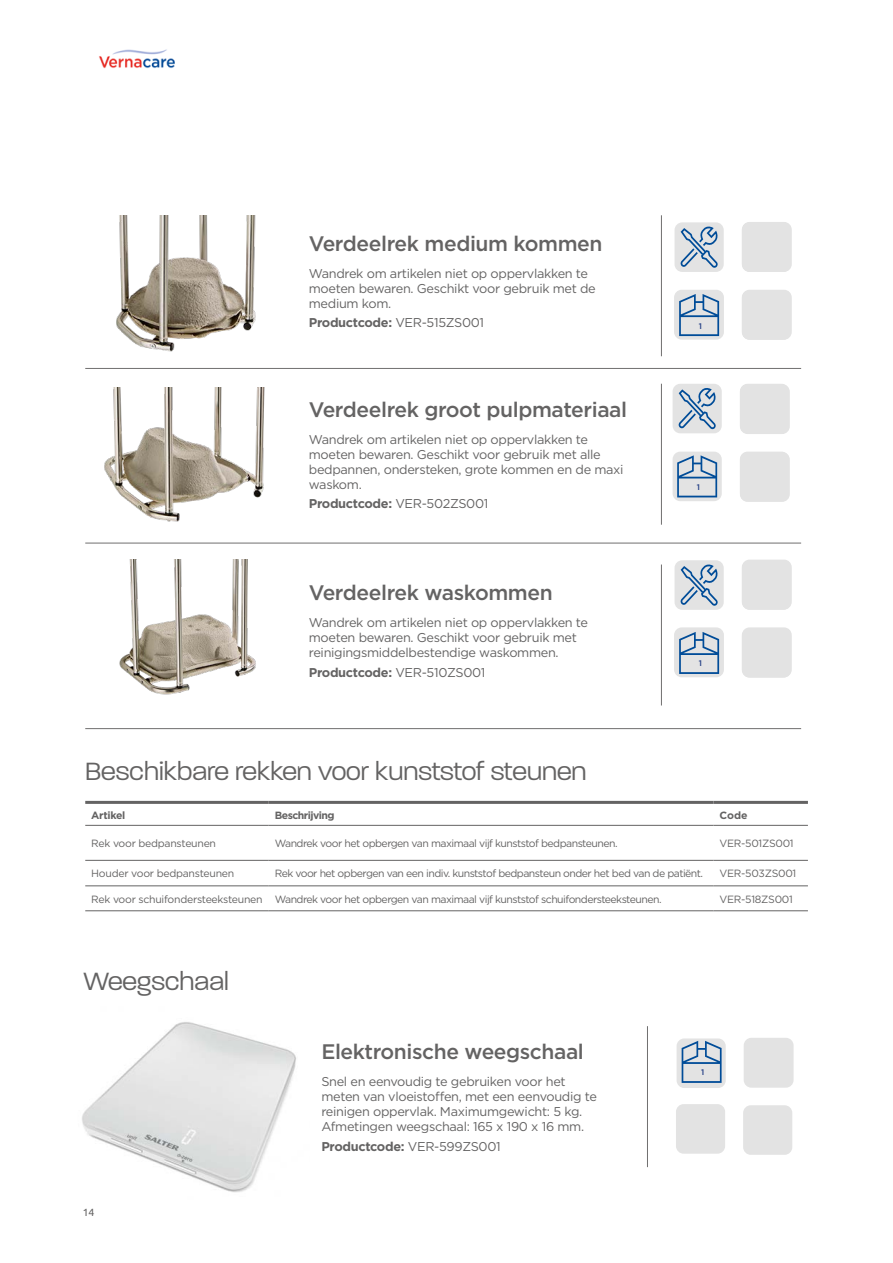
<style>
.page{position:relative;width:893px;height:1263px;background:#fff}
.page>*{position:absolute;margin:0;border:0;box-sizing:border-box;transform-origin:0 0}
.t1{font:300 27px "Paralucent";color:#646363}
.t2{font:500 21px "Gotham";letter-spacing:-.02em;color:#646363}
.t3{font:12.75px/15px "Gotham";letter-spacing:-.025em;color:#646363}
.t4{font:700 12.75px "Gotham";letter-spacing:-.025em;color:#646363}
.t5{font:10.5px "Gotham";letter-spacing:-.05em;color:#646363}
.t6{font:10.5px "Gotham";letter-spacing:-.025em;color:#646363}
.t7{font:700 10.5px "Gotham";letter-spacing:-.05em;color:#646363}
.t8{font:700 10.5px "Gotham";letter-spacing:-.025em;color:#646363}
.t9{font:10.5px "Ubuntu";color:#646363}
.t10{font:500 8.1px "Gotham";color:#1f3b83}
.s1{font-weight:400}
</style>
<div class="page">
<img style="left:99px;top:49px;width:75px;height:20px">
<hr style="left:85px;top:543px;width:716px;height:1px;background:#706f6f">
<hr style="left:661px;top:564px;width:1px;height:141px;background:#706f6f">
<img style="left:119px;top:559px;width:137px;height:136px">
<div style="left:674px;top:627px;width:50px;height:50px;background:#e3e3e3;border-radius:8px"></div>
<svg style="left:742px;top:627px;width:50px;height:50px"></svg>
<hr style="left:661px;top:215px;width:1px;height:141px;background:#706f6f">
<img style="left:116px;top:215px;width:140px;height:137px">
<div style="left:674px;top:290px;width:50px;height:50px;background:#e3e3e3;border-radius:8px"></div>
<div style="left:742px;top:222px;width:50px;height:50px;background:#eee;border-radius:8px"></div>
<svg style="left:742px;top:290px;width:50px;height:50px"></svg>
<hr style="left:85px;top:728px;width:716px;height:1px;background:#706f6f">
<div style="left:674px;top:222px;width:50px;height:50px;background:#e3e3e3;border-radius:8px"></div>
<div style="left:742px;top:222px;width:49px;height:50px;background:#e3e3e3;border-radius:8px"></div>
<div style="left:742px;top:290px;width:49px;height:50px;background:#e3e3e3;border-radius:8px"></div>
<div style="left:674px;top:560px;width:50px;height:50px;background:#e3e3e3;border-radius:8px"></div>
<div style="left:742px;top:560px;width:49px;height:50px;background:#e3e3e3;border-radius:8px"></div>
<div style="left:742px;top:628px;width:49px;height:50px;background:#e3e3e3;border-radius:8px"></div>
<svg style="left:679px;top:294px;width:40px;height:42px"></svg>
<svg style="left:679px;top:632px;width:40px;height:42px"></svg>
<hr style="left:661px;top:384px;width:1px;height:141px;background:#706f6f">
<img style="left:104px;top:387px;width:161px;height:135px">
<div style="left:740px;top:384px;width:50px;height:50px;background:#e3e3e3;border-radius:8px"></div>
<div style="left:740px;top:452px;width:50px;height:50px;background:#e3e3e3;border-radius:8px"></div>
<div style="left:673px;top:384px;width:49px;height:49px;background:#e3e3e3;border-radius:8px"></div>
<div style="left:673px;top:452px;width:49px;height:49px;background:#e3e3e3;border-radius:8px"></div>
<svg style="left:677px;top:455px;width:40px;height:42px"></svg>
<hr style="left:85px;top:368px;width:716px;height:1px;background:#706f6f">
<hr style="left:647px;top:1026px;width:1px;height:141px;background:#706f6f">
<div style="left:744px;top:1038px;width:50px;height:50px;background:#e3e3e3;border-radius:8px"></div>
<div style="left:677px;top:1038px;width:49px;height:50px;background:#e3e3e3;border-radius:8px"></div>
<div style="left:676px;top:1104px;width:49px;height:50px;background:#e3e3e3;border-radius:8px"></div>
<div style="left:743px;top:1105px;width:49px;height:50px;background:#e3e3e3;border-radius:8px"></div>
<img style="left:82px;top:1022px;width:214px;height:171px">
<svg style="left:682px;top:1041px;width:40px;height:42px"></svg>
<svg style="left:681px;top:564px;width:37px;height:42px"></svg>
<svg style="left:679px;top:388px;width:37px;height:41px"></svg>
<svg style="left:681px;top:226px;width:37px;height:42px"></svg>
<hr style="left:85px;top:801px;width:184px;height:3px;background:#646363">
<hr style="left:269px;top:801px;width:444px;height:3px;background:#646363">
<hr style="left:713px;top:801px;width:95px;height:3px;background:#646363">
<hr style="left:85px;top:825px;width:184px;height:1px;background:#646363">
<hr style="left:269px;top:825px;width:444px;height:1px;background:#646363">
<hr style="left:713px;top:825px;width:95px;height:1px;background:#646363">
<hr style="left:85px;top:860px;width:184px;height:1px;background:#646363">
<hr style="left:269px;top:860px;width:444px;height:1px;background:#646363">
<hr style="left:713px;top:860px;width:95px;height:1px;background:#646363">
<hr style="left:85px;top:885px;width:184px;height:1px;background:#646363">
<hr style="left:269px;top:885px;width:444px;height:1px;background:#646363">
<hr style="left:713px;top:885px;width:95px;height:1px;background:#646363">
<hr style="left:85px;top:910px;width:184px;height:1px;background:#646363">
<hr style="left:269px;top:910px;width:444px;height:1px;background:#646363">
<hr style="left:713px;top:910px;width:95px;height:1px;background:#646363">
<h2 class="t2" style="left:309px;top:230px;width:295px">Verdeelrek medium kommen</h2>
<p class="t3" style="left:309px;top:266px;width:288px">Wandrek om artikelen niet op oppervlakken te moeten bewaren. Geschikt voor gebruik met de medium kom.</p>
<p class="t4" style="left:309px;top:314px;width:177px">Productcode: <span class="s1">VER-515ZS001</span></p>
<h2 class="t2" style="left:309px;top:396px;width:320px">Verdeelrek groot pulpmateriaal</h2>
<p class="t3" style="left:309px;top:432px;width:316px">Wandrek om artikelen niet op oppervlakken te moeten bewaren. Geschikt voor gebruik met alle bedpannen, ondersteken, grote kommen en de maxi waskom.</p>
<p class="t4" style="left:309px;top:495px;width:181px">Productcode: <span class="s1">VER-502ZS001</span></p>
<h2 class="t2" style="left:309px;top:579px;width:245px">Verdeelrek waskommen</h2>
<p class="t3" style="left:309px;top:615px;width:281px">Wandrek om artikelen niet op oppervlakken te moeten bewaren. Geschikt voor gebruik met reinigingsmiddelbestendige waskommen.</p>
<p class="t4" style="left:309px;top:664px;width:178px">Productcode: <span class="s1">VER-510ZS001</span></p>
<p class="t10" style="left:699px;top:320px;width:5px">1</p>
<p class="t10" style="left:697px;top:482px;width:5px">1</p>
<p class="t10" style="left:699px;top:658px;width:5px">1</p>
<h1 class="t1" style="left:85px;top:756px;width:503px">Beschikbare rekken voor kunststof steunen</h1>
<p class="t8" style="left:91px;top:809px;width:36px">Artikel</p>
<p class="t7" style="left:275px;top:809px;width:61px">Beschrijving</p>
<p class="t7" style="left:719px;top:809px;width:30px">Code</p>
<p class="t6" style="left:91px;top:837px;width:126px">Rek voor bedpansteunen</p>
<p class="t5" style="left:275px;top:837px;width:344px">Wandrek voor het opbergen van maximaal vijf kunststof bedpansteunen.</p>
<p class="t6" style="left:719px;top:837px;width:76px">VER-501ZS001</p>
<p class="t6" style="left:91px;top:867px;width:145px">Houder voor bedpansteunen</p>
<p class="t5" style="left:275px;top:867px;width:430px">Rek voor het opbergen van een indiv. kunststof bedpansteun onder het bed van de patiënt.</p>
<p class="t6" style="left:719px;top:867px;width:78px">VER-503ZS001</p>
<p class="t5" style="left:91px;top:892px;width:572px">Rek voor schuifondersteeksteunen Wandrek voor het opbergen van maximaal vijf kunststof schuifondersteeksteunen.</p>
<p class="t6" style="left:719px;top:892px;width:75px">VER-518ZS001</p>
<h1 class="t1" style="left:83px;top:965px;width:147px">Weegschaal</h1>
<p class="t9" style="left:83px;top:1206px;width:13px">14</p>
<h2 class="t2" style="left:321px;top:1038px;width:264px">Elektronische weegschaal</h2>
<p class="t3" style="left:321px;top:1074px;width:277px">Snel en eenvoudig te gebruiken voor het meten van vloeistoffen, met een eenvoudig te reinigen oppervlak. Maximumgewicht: 5 kg.<br>Afmetingen weegschaal: 165 x 190 x 16 mm.</p>
<p class="t4" style="left:321px;top:1138px;width:181px">Productcode: <span class="s1">VER-599ZS001</span></p>
<p class="t10" style="left:701px;top:1067px;width:5px">1</p>
</div>
